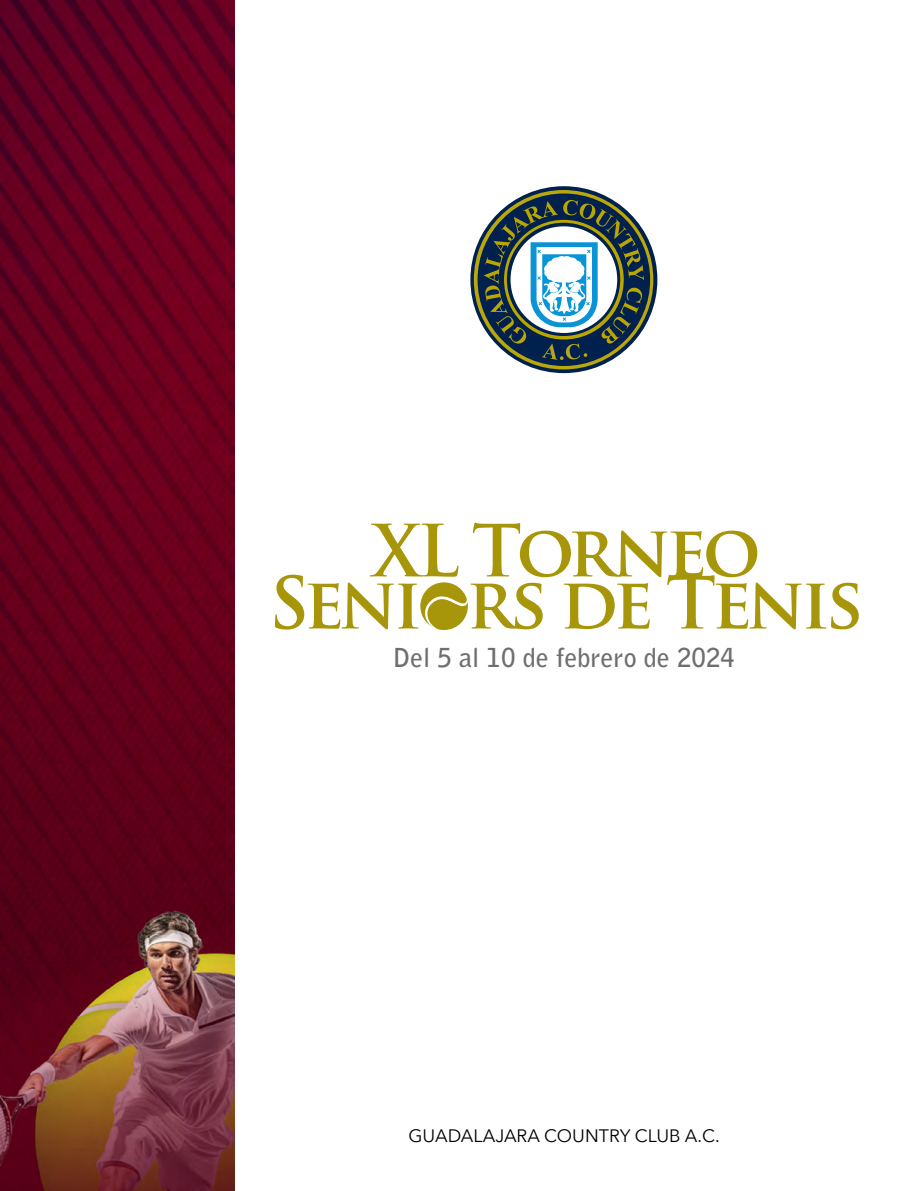
<style>
.page{position:relative;width:915px;height:1191px;background:#fff}
.page>*{position:absolute;margin:0;border:0;box-sizing:border-box;transform-origin:0 0}
.t1{font:700 70.05px/52.1px "Trajan Pro";letter-spacing:-.06em;color:#a8960a;text-align:center}
.t2{font:700 26.1px "Bell Gothic Std";color:#6f6f6e}
.t3{font:18px "Avenir Next";color:#000}
</style>
<div class="page">
<img style="left:0;top:0;width:234px;height:1191px">
<svg style="left:420px;top:582px;width:48px;height:48px"></svg>
<svg style="left:470px;top:186px;width:187px;height:187px"></svg>
<h1 class="t1" style="left:268px;top:525px;width:596px">XL Torneo<br>Seni rs de Tenis</h1>
<h2 class="t2" style="left:392px;top:641px;width:344px">Del 5 al 10 de febrero de 2024</h2>
<p class="t3" style="left:408px;top:1120px;width:313px">GUADALAJARA COUNTRY CLUB A.C.</p>
</div>
